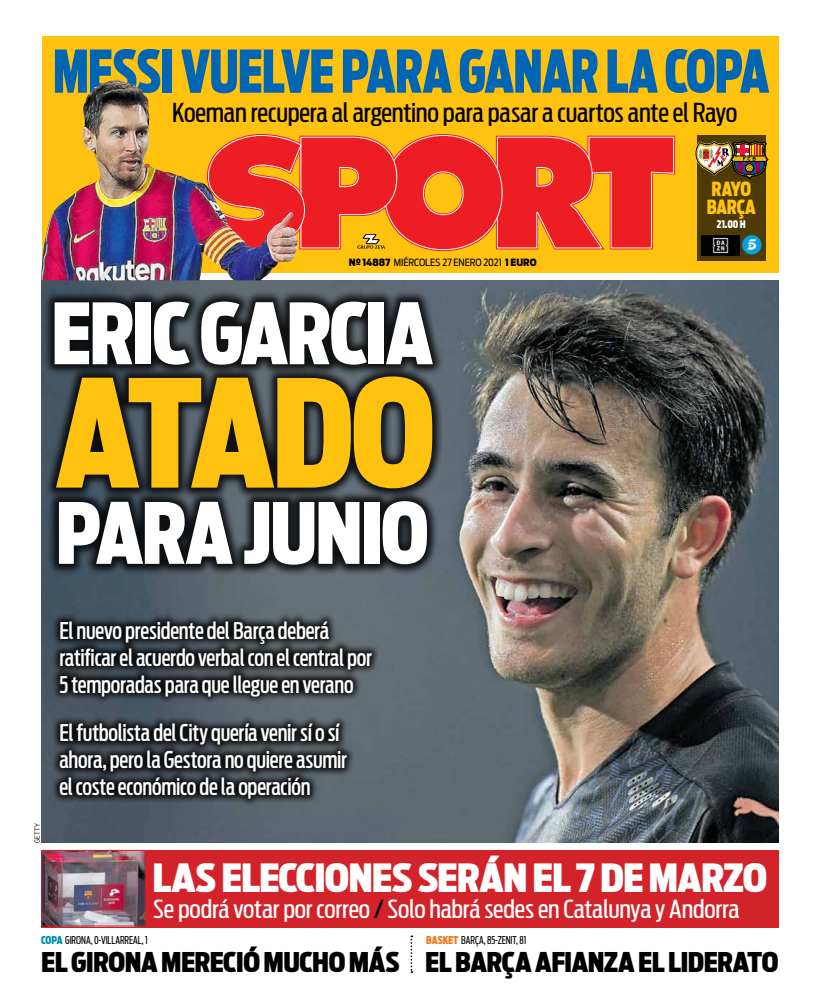
<style>
.page{position:relative;width:820px;height:1007px;background:#fff}
.page>*{position:absolute;margin:0;border:0;box-sizing:border-box;transform-origin:0 0}
.t1{font:900 147.9px "Antenna Extra Cond";color:#ffc20e}
.t2{font:900 83.4px "Antenna Extra Cond";letter-spacing:-.025em;color:#fff}
.t3{font:900 58.3px "Antenna Extra Cond";letter-spacing:-.015em;color:#0066b3;scale:.91 1}
.t4{font:900 38.5px "Antenna Extra Cond";letter-spacing:-.02em;color:#fff;scale:1.13 1}
.t5{font:900 27px "Antenna Extra Cond";letter-spacing:-.015em;color:#000;scale:1.11 1}
.t6{font:25.9px "Antenna Extra Cond";letter-spacing:-.01em;color:#000;scale:1.14 1}
.t7{font:24.7px "Antenna Extra Cond";letter-spacing:-.01em;color:#fff;scale:1.16 1}
.t8{font:500 22.9px/26.7px "Antenna Extra Cond";letter-spacing:-.01em;color:#fff}
.t9{font:900 19.4px/18px "Antenna Extra Cond";color:#ffc20e}
.t10{font:10.7px "Antenna Extra Cond";letter-spacing:-.005em;color:#000}
.t11{font:900 10.4px "Antenna Extra Cond";color:#fff}
.t12{font:9.9px "Antenna Cond";letter-spacing:-.005em;color:#000}
.t13{font:300 7px "Antenna Cond";letter-spacing:.025em;color:#000}
.s1{font-weight:900}
.s2{color:#000}
.s3{font-weight:900;color:#008fb1}
.s4{font-weight:900;color:#f47920}
</style>
<div class="page">
<div style="left:42px;top:36px;width:736px;height:237px;background:#ffc20e"></div>
<svg style="left:410px;top:935px;width:2px;height:37px"></svg>
<img style="left:41px;top:280px;width:737px;height:562px">
<div style="left:50px;top:611px;width:329px;height:194px;background:#000;opacity:.85"></div>
<div style="left:43px;top:363px;width:399px;height:136px;background:#000;opacity:.85"></div>
<div style="left:42px;top:289px;width:401px;height:86px;background:#000;opacity:.85"></div>
<div style="left:46px;top:488px;width:391px;height:87px;background:#000;opacity:.85"></div>
<svg style="left:298px;top:134px;width:378px;height:118px"></svg>
<div style="left:41px;top:849px;width:737px;height:78px;background:#d2232a"></div>
<div style="left:697px;top:135px;width:68px;height:125px;background:#4d3a04"></div>
<svg style="left:695px;top:140px;width:73px;height:39px"></svg>
<img style="left:43px;top:851px;width:101px;height:73px">
<div style="left:41px;top:849px;width:105px;height:77px;border:1px solid #d2232a"></div>
<img style="left:41px;top:80px;width:257px;height:200px">
<img style="left:742px;top:235px;width:19px;height:19px">
<img style="left:701px;top:235px;width:38px;height:20px">
<h3 class="t3" style="left:53px;top:37px;width:788px">MESSI VUELVE PARA GANAR LA COPA</h3>
<p class="t6" style="left:172px;top:98px;width:497px">Koeman recupera al argentino para pasar a cuartos ante el Rayo</p>
<p class="t12" style="left:348px;top:256px;width:189px"><span class="s1">Nº 14887</span> MIÉRCOLES 27 ENERO 2021 <span class="s1">1 EURO</span></p>
<h2 class="t2" style="left:51px;top:284px;width:383px">ERIC GARCIA</h2>
<h1 class="t1" style="left:56px;top:345px;width:77px">ATADO</h1>
<h2 class="t2" style="left:55px;top:483px;width:45px">PARA</h2>
<h2 class="t2" style="left:242px;top:483px;width:67px">JUNIO</h2>
<p class="t9" style="left:706px;top:180px;width:46px">RAYO<br>BARÇA</p>
<p class="t11" style="left:716px;top:217px;width:30px">21.00 H</p>
<p class="t13" style="left:33px;top:842px;width:21px;rotate:-90deg">getty</p>
<p class="t8" style="left:59px;top:617px;width:314px">El nuevo presidente del Barça deberá ratificar el acuerdo verbal con el central por<br>5 temporadas para que llegue en verano</p>
<p class="t8" style="left:59px;top:719px;width:289px">El futbolista del City quería venir sí o sí ahora, pero la Gestora no quiere asumir el coste económico de la operación</p>
<h3 class="t4" style="left:152px;top:854px;width:545px">LAS ELECCIONES SERÁN EL 7 DE MARZO</h3>
<p class="t7" style="left:153px;top:894px;width:507px">Se podrá votar por correo <span class="s2">/</span> Solo habrá sedes en Catalunya y Andorra</p>
<p class="t10" style="left:41px;top:933px;width:108px"><span class="s3">COPA</span> Girona, 0-Villarreal, 1</p>
<p class="t10" style="left:426px;top:933px;width:102px"><span class="s4">BASKET</span> Barça, 85-zenit, 81</p>
<p class="t5" style="left:41px;top:945px;width:665px">EL GIRONA MERECIÓ MUCHO MÁS EL BARÇA AFIANZA EL LIDERATO</p>
</div>
